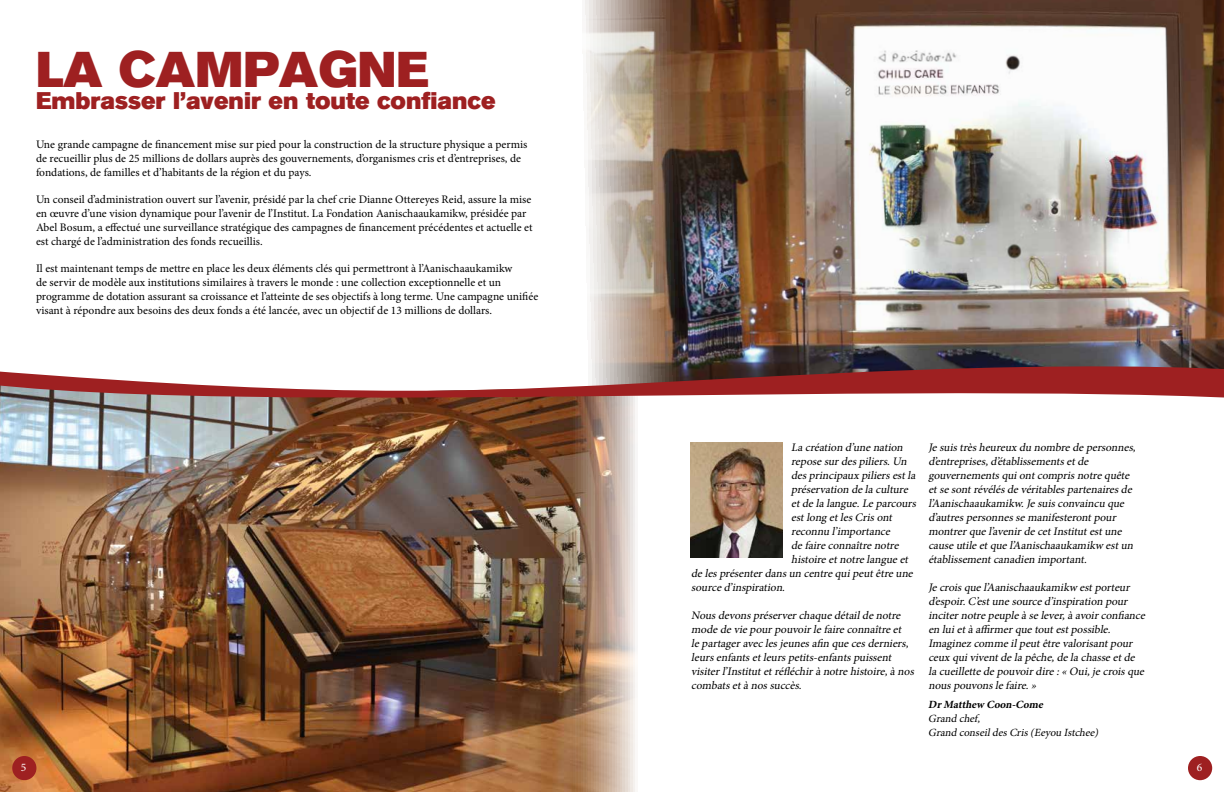
<style>
.page{position:relative;width:1224px;height:792px;background:#fff}
.page>*{position:absolute;margin:0;border:0;box-sizing:border-box;transform-origin:0 0}
.t1{font:50px "Akzidenz BE Super";color:#9e2021}
.t2{font:24px "Akzidenz BE Super";color:#9e2021}
.t3{font:italic 11.5px/14px "Minion Pro";color:#000}
.t4{font:11.5px/13.8px "Minion Pro";color:#000}
.t5{font:11.5px "Minion Pro";color:#fff}
.t6{font:italic 11px/14px "Minion Pro";color:#000}
.t7{font:italic 700 11px "Minion Pro";color:#000}
</style>
<div class="page">
<img style="left:585px;top:0;width:639px;height:339px">
<img style="left:0;top:429px;width:635px;height:363px">
<img style="left:690px;top:442px;width:92px;height:116px">
<img style="left:0;top:339px;width:1224px;height:90px">
<div style="left:12px;top:756px;width:24px;height:24px;background:#9e2021;border-radius:50%"></div>
<div style="left:1188px;top:756px;width:24px;height:24px;background:#9e2021;border-radius:50%"></div>
<h1 class="t1" style="left:36px;top:40px;width:394px">LA CAMPAGNE</h1>
<h2 class="t2" style="left:36px;top:86px;width:461px">Embrasser l’avenir en toute confiance</h2>
<p class="t4" style="left:36px;top:137px;width:493px">Une grande campagne de financement mise sur pied pour la construction de la structure physique a permis de recueillir plus de 25 millions de dollars auprès des gouvernements, d’organismes cris et d’entreprises, de fondations, de familles et d’habitants de la région et du pays.</p>
<p class="t4" style="left:36px;top:193px;width:498px">Un conseil d’administration ouvert sur l’avenir, présidé par la chef crie Dianne Ottereyes Reid, assure la mise en œuvre d’une vision dynamique pour l’avenir de l’Institut. La Fondation Aanischaaukamikw, présidée par Abel Bosum, a effectué une surveillance stratégique des campagnes de financement précédentes et actuelle et est chargé de l’administration des fonds recueillis.</p>
<p class="t4" style="left:36px;top:262px;width:504px">Il est maintenant temps de mettre en place les deux éléments clés qui permettront à l’Aanischaaukamikw<br>de servir de modèle aux institutions similaires à travers le monde : une collection exceptionnelle et un programme de dotation assurant sa croissance et l’atteinte de ses objectifs à long terme. Une campagne unifiée visant à répondre aux besoins des deux fonds a été lancée, avec un objectif de 13 millions de dollars.</p>
<p class="t3" style="left:791px;top:440px;width:116px">Lacréation d’unenation</p>
<p class="t3" style="left:791px;top:454px;width:120px">reposesurdespiliers.Un</p>
<p class="t3" style="left:791px;top:468px;width:129px">desprincipaux piliersestla</p>
<p class="t3" style="left:791px;top:482px;width:121px">préservation delaculture</p>
<p class="t3" style="left:791px;top:496px;width:129px">etdelalangue.Leparcours</p>
<p class="t3" style="left:791px;top:510px;width:105px">estlong etlesCrisont</p>
<p class="t3" style="left:791px;top:524px;width:103px">reconnu l’importance</p>
<p class="t3" style="left:791px;top:538px;width:112px">defaireconnaîtrenotre</p>
<p class="t3" style="left:791px;top:552px;width:121px">histoireetnotrelangueet</p>
<p class="t3" style="left:691px;top:566px;width:226px">delesprésenterdansun centrequipeutêtreune</p>
<p class="t3" style="left:691px;top:580px;width:98px">sourced’inspiration.</p>
<p class="t3" style="left:691px;top:608px;width:227px">Nousdevonspréserverchaquedétaildenotre modedeviepourpouvoirlefaireconnaîtreet lepartageraveclesj eunesafin quecesderniers, leursenfantsetleurspetits-enfantspuissent visiterl’Institutetréfléchirànotrehistoire,ànos combatsetànossuccès.</p>
<p class="t3" style="left:928px;top:440px;width:211px">Jesuistrèsheureux du nombredepersonnes, d’entreprises,d’établissementsetde gouvernementsquiontcomprisnotrequête etsesontrévélésdevéritablespartenairesde l’Aanischaaukamikw.Jesuisconvaincu que d’autrespersonnessemanifesterontpour montrerquel’avenirdecetInstitutestune causeutileetquel’Aanischaaukamikw estun établissementcanadien important.</p>
<p class="t3" style="left:928px;top:580px;width:221px">Jecroisquel’Aanischaaukamikw estporteur d’espoir.C’estunesourced’inspiration pour inciternotrepeupleàselever,àavoirconfiance en luietàaffirmerquetoutestpossible.<br>Imaginezcommeilpeutêtrevalorisantpour ceux quiviventdelapêche,delachasseetde lacueillettedepouvoirdire:« Oui,j ecroisque nouspouvonslefaire.»</p>
<p class="t7" style="left:928px;top:697px;width:119px">Dr Matthew Coon-Come</p>
<p class="t6" style="left:928px;top:711px;width:174px">Grand chef,<br>Grand conseildesCris(Eeyou Istchee)</p>
<p class="t5" style="left:21px;top:760px;width:7px">5</p>
<p class="t5" style="left:1197px;top:760px;width:7px">6</p>
</div>
